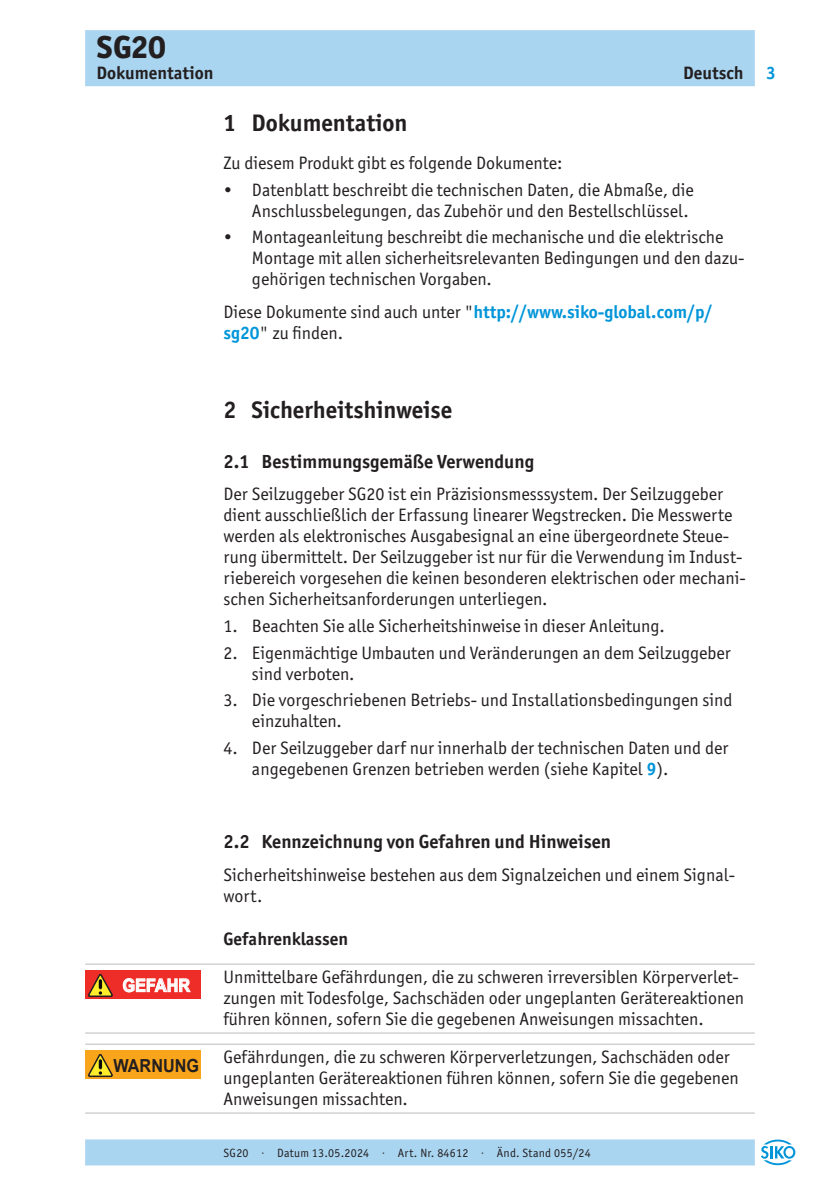
<style>
.page{position:relative;width:840px;height:1191px;background:#fff}
.page>*{position:absolute;margin:0;border:0;box-sizing:border-box;transform-origin:0 0}
.t1{font:800 32px "Officina Sans ITC Pro";color:#231f20}
.t2{font:700 24px "Officina Sans ITC Pro";color:#231f20}
.t3{font:700 19px "Officina Sans ITC Pro";color:#231f20}
._03__Fliesstext{font:18px/21px "Officina Sans ITC Pro";color:#231f20}
._03__Fliesstext_Linien-oben_unten{font:18px/21px "Officina Sans ITC Pro";color:#231f20}
._02__Ueberschrift{font:700 18px "Officina Sans ITC Pro";color:#231f20}
.t4{font:700 18px "Arial";color:#231f20;scale:.9 1}
.t5{font:700 18px "Arial";color:#fff;scale:.9 1}
.t6{font:700 18px "Officina Sans ITC Pro";color:#0095d9}
.t7{font:12px "Officina Sans ITC Pro";letter-spacing:.02em;color:#231f20}
.s1{font-weight:700;color:#0095d9}
</style>
<div class="page">
<div style="left:85px;top:30px;width:669px;height:56px;background:#aad5f1"></div>
<div style="left:85px;top:1139px;width:669px;height:26px;background:#aad5f1"></div>
<svg style="left:761px;top:1139px;width:33px;height:26px"></svg>
<hr style="left:85px;top:963px;width:669px;height:1px;background:#bcbdc0">
<hr style="left:85px;top:1032px;width:669px;height:1px;background:#bcbdc0">
<hr style="left:85px;top:1043px;width:669px;height:1px;background:#bcbdc0">
<hr style="left:85px;top:1112px;width:669px;height:1px;background:#bcbdc0">
<div style="left:85px;top:970px;width:116px;height:29px;background:#ee2d28"></div>
<svg style="left:123px;top:978px;width:67px;height:14px"></svg>
<svg style="left:87px;top:974px;width:26px;height:23px"></svg>
<div style="left:85px;top:1050px;width:116px;height:29px;background:#f9a51b"></div>
<svg style="left:87px;top:1054px;width:26px;height:23px"></svg>
<h1 class="t1" style="left:96px;top:26px;width:71px">SG20</h1>
<p class="_02__Ueberschrift" style="left:96px;top:62px;width:118px">Dokumentation</p>
<p class="_02__Ueberschrift" style="left:682px;top:62px;width:62px">Deutsch</p>
<p class="t2" style="left:223px;top:108px;width:185px">1 Dokumentation</p>
<p class="_03__Fliesstext" style="left:223px;top:152px;width:340px">Zu diesem Produkt gibt es folgende Dokumente:</p>
<p class="_03__Fliesstext" style="left:223px;top:179px;width:471px;text-align:right">• Datenblatt beschreibt die technischen Daten, die Abmaße, die<br>Anschlussbelegungen, das Zubehör und den Bestellschlüssel.</p>
<p class="_03__Fliesstext" style="left:252px;top:226px;width:493px;text-indent:-28px">• Montageanleitung beschreibt die mechanische und die elektrische<br>Montage mit allen sicherheitsrelevanten Bedingungen und den dazu&shy;gehörigen technischen Vorgaben.</p>
<p class="_03__Fliesstext" style="left:223px;top:301px;width:490px">Diese Dokumente sind auch unter "<span class="s1">http://www.siko-global.com/p/ sg20</span>" zu finden.</p>
<p class="t6" style="left:765px;top:62px;width:11px">3</p>
<p class="t5" style="left:122px;top:973px;width:77px">GEFAHR</p>
<p class="t4" style="left:113px;top:1053px;width:97px">WARNUNG</p>
<p class="t2" style="left:223px;top:394px;width:230px">2 Sicherheitshinweise</p>
<p class="t3" style="left:223px;top:450px;width:312px">2.1 Bestimmungsgemäße Verwendung</p>
<p class="_03__Fliesstext" style="left:223px;top:484px;width:523px">Der Seilzuggeber SG20 ist ein Präzisionsmesssystem. Der Seilzuggeber dient ausschließlich der Erfassung linearer Wegstrecken. Die Messwerte werden als elektronisches Ausgabesignal an eine übergeordnete Steue&shy;rung übermittelt. Der Seilzuggeber ist nur für die Verwendung im Indust&shy;riebereich vorgesehen die keinen besonderen elektrischen oder mechani&shy;schen Sicherheitsanforderungen unterliegen.</p>
<p class="_03__Fliesstext" style="left:223px;top:615px;width:442px">1. Beachten Sie alle Sicherheitshinweise in dieser Anleitung.</p>
<p class="_03__Fliesstext" style="left:252px;top:642px;width:480px;text-indent:-28px">2. Eigenmächtige Umbauten und Veränderungen an dem Seilzuggeber sind verboten.</p>
<p class="_03__Fliesstext" style="left:252px;top:690px;width:482px;text-indent:-28px">3. Die vorgeschriebenen Betriebs- und Installationsbedingungen sind einzuhalten.</p>
<p class="_03__Fliesstext" style="left:252px;top:737px;width:477px;text-indent:-28px">4. Der Seilzuggeber darf nur innerhalb der technischen Daten und der angegebenen Grenzen betrieben werden (siehe Kapitel <span class="s1">9</span>).</p>
<p class="t3" style="left:223px;top:830px;width:389px">2.2 Kennzeichnung von Gefahren und Hinweisen</p>
<p class="_03__Fliesstext" style="left:223px;top:864px;width:512px">Sicherheitshinweise bestehen aus dem Signalzeichen und einem Signal&shy;wort.</p>
<p class="_02__Ueberschrift" style="left:223px;top:928px;width:126px">Gefahrenklassen</p>
<p class="_03__Fliesstext_Linien-oben_unten" style="left:223px;top:966px;width:522px">Unmittelbare Gefährdungen, die zu schweren irreversiblen Körperverlet&shy;zungen mit Todesfolge, Sachschäden oder ungeplanten Gerätereaktionen führen können, sofern Sie die gegebenen Anweisungen missachten.</p>
<p class="_03__Fliesstext_Linien-oben_unten" style="left:223px;top:1046px;width:516px">Gefährdungen, die zu schweren Körperverletzungen, Sachschäden oder ungeplanten Gerätereaktionen führen können, sofern Sie die gegebenen<br>Anweisungen missachten.</p>
<p class="t7" style="left:223px;top:1145px;width:368px">SG20 · Datum 13.05.2024 · Art. Nr. 84612 · Änd. Stand 055/24</p>
</div>
